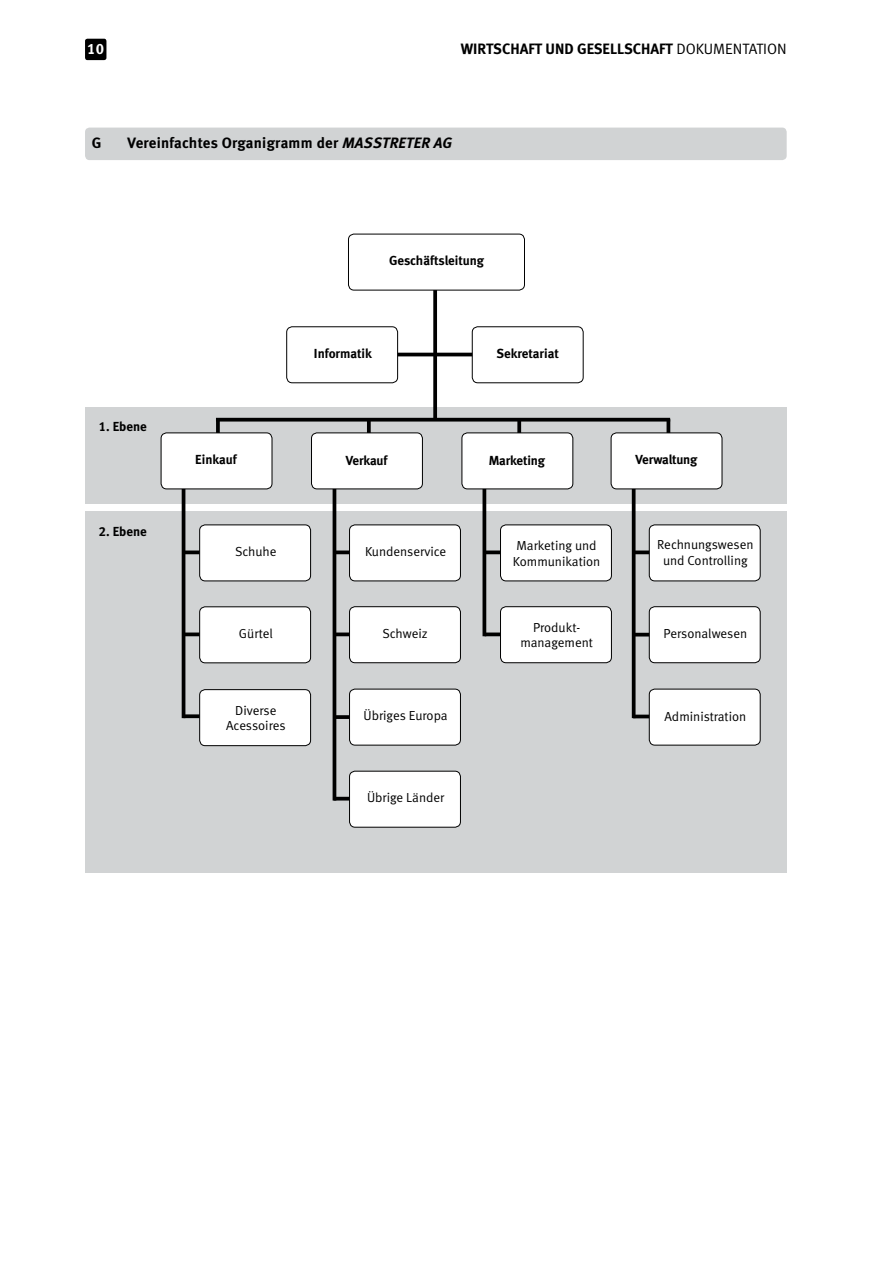
<style>
.page{position:relative;width:893px;height:1263px;background:#fff}
.page>*{position:absolute;margin:0;border:0;box-sizing:border-box;transform-origin:0 0}
.t1{font:15px "Meta Bold LF";letter-spacing:.02em;color:#000}
.t2{font:15px "Meta Normal LF";color:#000}
.t3{font:15px "Meta Bold LF";color:#fff}
.t4{font:13.05px/15.8px "Meta Normal LF";color:#000;text-align:center}
.t5{font:13.05px "Meta Bold LF";letter-spacing:-.005em;color:#000}
.s1{font-style:italic}
</style>
<div class="page">
<div style="left:85px;top:39px;width:21px;height:21px;background:#000;border-radius:2px"></div>
<div style="left:85px;top:128px;width:702px;height:32px;background:#d1d3d4;border-radius:4px"></div>
<div style="left:85px;top:407px;width:702px;height:96px;background:#d1d3d4"></div>
<div style="left:85px;top:585px;width:702px;height:288px;background:#d1d3d4"></div>
<div style="left:85px;top:511px;width:702px;height:90px;background:#d1d3d4"></div>
<hr style="left:346px;top:353px;width:143px;height:3px;background:#000">
<hr style="left:333px;top:473px;width:3px;height:327px;background:#000">
<hr style="left:216px;top:418px;width:454px;height:3px;background:#000">
<svg style="left:367px;top:421px;width:4px;height:12px"></svg>
<svg style="left:216px;top:421px;width:4px;height:12px"></svg>
<svg style="left:433px;top:290px;width:4px;height:128px"></svg>
<div style="left:311px;top:433px;width:111px;height:56px;background:#fff;border-radius:6px"></div>
<div style="left:311px;top:433px;width:112px;height:56px;border:1px solid #000;border-radius:6px"></div>
<div style="left:348px;top:234px;width:177px;height:56px;border:1px solid #000;border-radius:6px"></div>
<svg style="left:336px;top:550px;width:13px;height:4px"></svg>
<svg style="left:482px;top:489px;width:4px;height:147px"></svg>
<svg style="left:485px;top:550px;width:15px;height:4px"></svg>
<svg style="left:485px;top:632px;width:15px;height:4px"></svg>
<svg style="left:336px;top:632px;width:13px;height:4px"></svg>
<svg style="left:336px;top:715px;width:13px;height:4px"></svg>
<div style="left:350px;top:525px;width:110px;height:56px;background:#fff;border-radius:6px"></div>
<div style="left:349px;top:525px;width:112px;height:56px;border:1px solid #000;border-radius:6px"></div>
<div style="left:350px;top:607px;width:110px;height:56px;background:#fff;border-radius:6px"></div>
<div style="left:349px;top:606px;width:112px;height:57px;border:1px solid #000;border-radius:6px"></div>
<div style="left:350px;top:689px;width:110px;height:56px;background:#fff;border-radius:6px"></div>
<div style="left:349px;top:689px;width:112px;height:56px;border:1px solid #000;border-radius:6px"></div>
<svg style="left:517px;top:421px;width:4px;height:12px"></svg>
<div style="left:500px;top:525px;width:111px;height:56px;background:#fff;border-radius:6px"></div>
<div style="left:500px;top:525px;width:112px;height:56px;border:1px solid #000;border-radius:6px"></div>
<div style="left:500px;top:607px;width:111px;height:56px;background:#fff;border-radius:6px"></div>
<div style="left:500px;top:606px;width:112px;height:57px;border:1px solid #000;border-radius:6px"></div>
<div style="left:462px;top:433px;width:111px;height:56px;background:#fff;border-radius:6px"></div>
<div style="left:462px;top:433px;width:111px;height:56px;border:1px solid #000;border-radius:6px"></div>
<svg style="left:635px;top:550px;width:14px;height:4px"></svg>
<hr style="left:632px;top:633px;width:117px;height:3px;background:#000">
<hr style="left:632px;top:470px;width:3px;height:248px;background:#000">
<div style="left:649px;top:525px;width:111px;height:56px;background:#fff;border-radius:6px"></div>
<div style="left:649px;top:525px;width:111px;height:56px;border:1px solid #000;border-radius:6px"></div>
<div style="left:649px;top:607px;width:111px;height:56px;background:#fff;border-radius:6px"></div>
<div style="left:649px;top:606px;width:111px;height:57px;border:1px solid #000;border-radius:6px"></div>
<hr style="left:633px;top:715px;width:117px;height:3px;background:#000">
<div style="left:649px;top:689px;width:111px;height:56px;background:#fff;border-radius:6px"></div>
<div style="left:649px;top:689px;width:111px;height:56px;border:1px solid #000;border-radius:6px"></div>
<hr style="left:667px;top:419px;width:3px;height:59px;background:#000">
<div style="left:611px;top:433px;width:111px;height:56px;background:#fff;border-radius:6px"></div>
<div style="left:611px;top:433px;width:111px;height:56px;border:1px solid #000;border-radius:6px"></div>
<div style="left:472px;top:327px;width:111px;height:56px;background:#fff;border-radius:6px"></div>
<div style="left:472px;top:327px;width:111px;height:56px;border:1px solid #000;border-radius:6px"></div>
<div style="left:287px;top:327px;width:111px;height:56px;background:#fff;border-radius:6px"></div>
<div style="left:286px;top:327px;width:112px;height:56px;border:1px solid #000;border-radius:6px"></div>
<hr style="left:334px;top:797px;width:117px;height:3px;background:#000">
<div style="left:350px;top:771px;width:110px;height:56px;background:#fff;border-radius:6px"></div>
<div style="left:349px;top:771px;width:112px;height:56px;border:1px solid #000;border-radius:6px"></div>
<hr style="left:182px;top:483px;width:3px;height:235px;background:#000">
<svg style="left:185px;top:550px;width:14px;height:4px"></svg>
<svg style="left:185px;top:632px;width:14px;height:4px"></svg>
<div style="left:200px;top:525px;width:111px;height:56px;background:#fff;border-radius:6px"></div>
<div style="left:199px;top:525px;width:112px;height:56px;border:1px solid #000;border-radius:6px"></div>
<div style="left:200px;top:607px;width:111px;height:56px;background:#fff;border-radius:6px"></div>
<div style="left:199px;top:607px;width:112px;height:56px;border:1px solid #000;border-radius:6px"></div>
<div style="left:161px;top:433px;width:111px;height:56px;background:#fff;border-radius:6px"></div>
<div style="left:161px;top:433px;width:111px;height:56px;border:1px solid #000;border-radius:6px"></div>
<svg style="left:185px;top:714px;width:14px;height:4px"></svg>
<div style="left:200px;top:690px;width:111px;height:56px;background:#fff;border-radius:6px"></div>
<div style="left:199px;top:689px;width:112px;height:57px;border:1px solid #000;border-radius:6px"></div>
<p class="t3" style="left:87px;top:40px;width:18px">10</p>
<p class="t1" style="left:461px;top:40px;width:10px">WIRTSCHAFT</p>
<p class="t1" style="left:545px;top:40px;width:10px">UND</p>
<p class="t1" style="left:577px;top:40px;width:9px">GESELLSCHAFT</p>
<p class="t2" style="left:676px;top:41px;width:112px">dokumentation</p>
<p class="t1" style="left:92px;top:134px;width:6px">G</p>
<p class="t1" style="left:128px;top:134px;width:326px">Vereinfachtes Organigramm der <span class="s1">MASSTRETER AG</span></p>
<p class="t5" style="left:389px;top:253px;width:97px">Geschäftsleitung</p>
<p class="t5" style="left:99px;top:419px;width:49px">1. Ebene</p>
<p class="t5" style="left:99px;top:523px;width:49px">2. Ebene</p>
<p class="t5" style="left:314px;top:346px;width:60px">Informatik</p>
<p class="t5" style="left:497px;top:346px;width:64px">Sekretariat</p>
<p class="t5" style="left:195px;top:452px;width:44px">Einkauf</p>
<p class="t5" style="left:346px;top:452px;width:44px">Verkauf</p>
<p class="t5" style="left:489px;top:452px;width:58px">Marketing</p>
<p class="t5" style="left:636px;top:452px;width:64px">Verwaltung</p>
<p class="t4" style="left:235px;top:544px;width:43px">Schuhe</p>
<p class="t4" style="left:365px;top:544px;width:83px">Kundenservice</p>
<p class="t4" style="left:513px;top:537px;width:89px;text-align:left">Marketing und<br>Kommunikation</p>
<p class="t4" style="left:657px;top:536px;width:98px">Rechnungswesen und Controlling</p>
<p class="t4" style="left:239px;top:626px;width:35px">Gürtel</p>
<p class="t4" style="left:382px;top:625px;width:47px">Schweiz</p>
<p class="t4" style="left:520px;top:619px;width:74px">Produkt&shy;management</p>
<p class="t4" style="left:664px;top:626px;width:85px">Personalwesen</p>
<p class="t4" style="left:226px;top:702px;width:61px">Diverse<br>Acessoires</p>
<p class="t4" style="left:364px;top:707px;width:86px">Übriges Europa</p>
<p class="t4" style="left:664px;top:708px;width:83px">Administration</p>
<p class="t4" style="left:367px;top:789px;width:79px">Übrige Länder</p>
</div>
